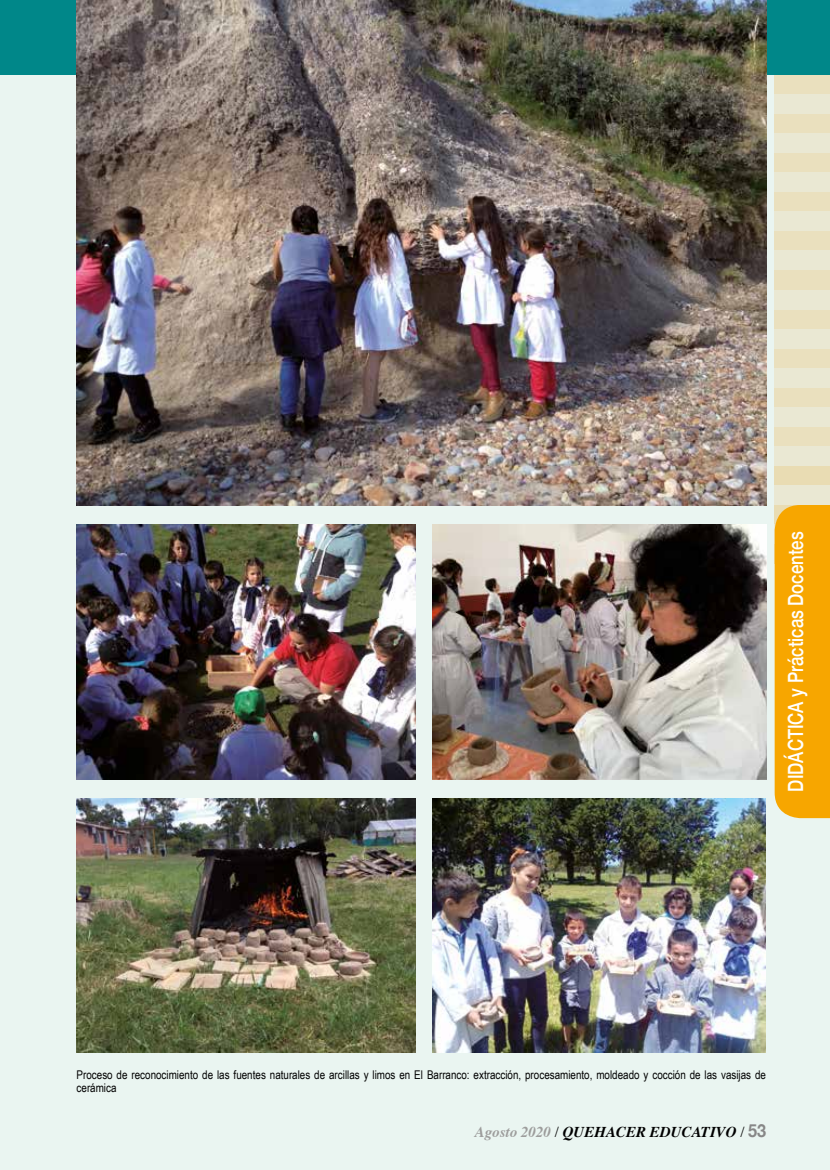
<style>
.page{position:relative;width:830px;height:1170px;background:#fff}
.page>*{position:absolute;margin:0;border:0;box-sizing:border-box;transform-origin:0 0}
.t1{font:500 21px "Helvetica Neue";color:#fff;scale:.8 1}
.t2{font:italic 700 15px "Times";color:#000}
.t3{font:12px/13.5px "Arial Narrow";color:#000}
.s1{color:#9d9d9c}
.s2{font-weight:400;font-style:normal}
.s3{font-family:"Helvetica Neue";font-style:normal;font-size:18px;color:#878787}
</style>
<div class="page">
<div style="left:0;top:0;width:829px;height:1169px;background:#eaf5f1"></div>
<div style="left:774px;top:74px;width:55px;height:20px;background:#eae0be"></div>
<div style="left:774px;top:153px;width:55px;height:19px;background:#eae0be"></div>
<div style="left:774px;top:270px;width:55px;height:20px;background:#eae0be"></div>
<div style="left:774px;top:387px;width:55px;height:20px;background:#eae0be"></div>
<div style="left:774px;top:114px;width:55px;height:19px;background:#eae0be"></div>
<div style="left:774px;top:231px;width:55px;height:19px;background:#eae0be"></div>
<div style="left:774px;top:348px;width:55px;height:20px;background:#eae0be"></div>
<div style="left:774px;top:192px;width:55px;height:19px;background:#eae0be"></div>
<div style="left:774px;top:309px;width:55px;height:20px;background:#eae0be"></div>
<div style="left:774px;top:426px;width:55px;height:20px;background:#eae0be"></div>
<div style="left:774px;top:466px;width:55px;height:19px;background:#e9dcb3"></div>
<div style="left:774px;top:94px;width:55px;height:20px;background:#eae8d3"></div>
<div style="left:774px;top:172px;width:55px;height:20px;background:#eae8d3"></div>
<div style="left:774px;top:290px;width:55px;height:19px;background:#eae8d3"></div>
<div style="left:774px;top:407px;width:55px;height:19px;background:#eae8d3"></div>
<div style="left:774px;top:133px;width:55px;height:20px;background:#eae8d3"></div>
<div style="left:774px;top:250px;width:55px;height:20px;background:#eae8d3"></div>
<div style="left:774px;top:368px;width:55px;height:19px;background:#eae8d3"></div>
<div style="left:774px;top:211px;width:55px;height:20px;background:#eae8d3"></div>
<div style="left:774px;top:329px;width:55px;height:19px;background:#eae8d3"></div>
<div style="left:774px;top:446px;width:55px;height:20px;background:#eae8d3"></div>
<div style="left:774px;top:485px;width:55px;height:20px;background:#eae8d3"></div>
<div style="left:774px;top:505px;width:55px;height:313px;background:#f7a600"></div>
<div style="left:0;top:0;width:829px;height:74px;background:#008789"></div>
<img style="left:77px;top:0;width:688px;height:505px">
<img style="left:77px;top:524px;width:339px;height:255px">
<img style="left:432px;top:524px;width:333px;height:255px">
<img style="left:77px;top:798px;width:338px;height:254px">
<img style="left:432px;top:798px;width:332px;height:254px">
<h1 class="t1" style="left:778px;top:791px;width:326px;rotate:-90deg">DIDÁCTICA y Prácticas Docentes</h1>
<p class="t3" style="left:77px;top:1067px;width:690px">Proceso de reconocimiento de las fuentes naturales de arcillas y limos en El Barranco: extracción, procesamiento, moldeado y cocción de las vasijas de cerámica</p>
<p class="t2" style="left:474px;top:1117px;width:293px"><span class="s1">Agosto 2020</span> <span class="s2">/</span> QUEHACER EDUCATIVO <span class="s2">/</span> <span class="s3">53</span></p>
</div>
